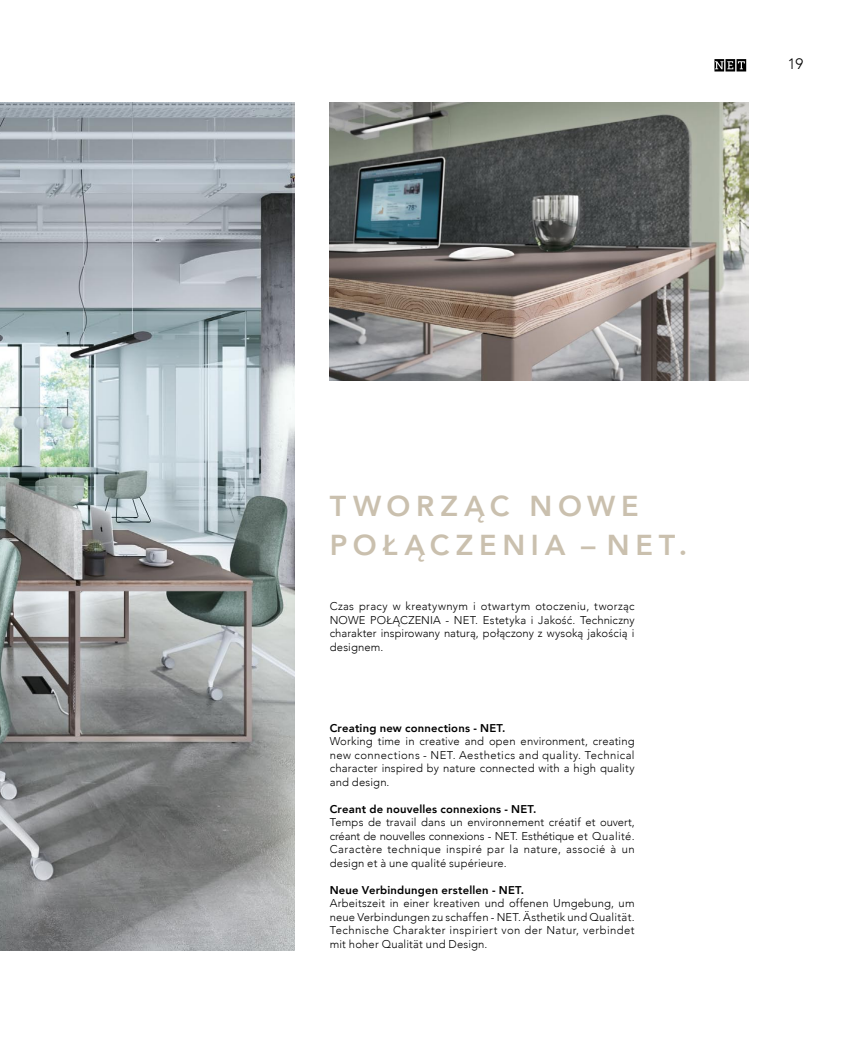
<style>
.page{position:relative;width:851px;height:1053px;background:#fff}
.page>*{position:absolute;margin:0;border:0;box-sizing:border-box;transform-origin:0 0}
.t1{font:800 28.75px/39.4px "Avenir LT Com";letter-spacing:.2em;color:#cac0ae}
.t2{font:300 15px "Avenir LT Com";color:#000}
.t3{font:300 11.25px/13.5px "Avenir LT Com";letter-spacing:.02em;color:#000;text-align:justify}
.t4{font:800 11.25px "Avenir LT Com";letter-spacing:.015em;color:#000}
</style>
<div class="page">
<img style="left:0;top:103px;width:294px;height:847px">
<img style="left:330px;top:103px;width:418px;height:277px">
<svg style="left:714px;top:59px;width:32px;height:12px"></svg>
<h2 class="t2" style="left:787px;top:55px;width:17px">19</h2>
<h1 class="t1" style="left:330px;top:486px;width:359px">TWORZĄC NOWE<br>POŁĄCZENIA – NET.</h1>
<p class="t3" style="left:330px;top:599px;width:306px">Czas pracy w kreatywnym i otwartym otoczeniu, tworząc n owe połączen ia - Net. Estetyka i Jakość. Techniczny charakter inspirowany naturą, połączony z wysoką jakością i designem.</p>
<p class="t4" style="left:330px;top:721px;width:177px">Creating new connections - Net.</p>
<p class="t3" style="left:330px;top:734px;width:306px">Working time in creative and open environment, creating new connections - NET. Aesthetics and quality. Technical character inspired by nature connected with a high quality and design.</p>
<p class="t4" style="left:330px;top:802px;width:208px">Creant de nouvelles connexions - Net.</p>
<p class="t3" style="left:330px;top:815px;width:306px">Temps de travail dans un environnement créatif et ouvert, créant de nouvelles connexions - Net. Esthétique et Qualité.<br>Caractère technique inspiré par la nature, associé à un design et à une qualité supérieure.</p>
<p class="t4" style="left:330px;top:883px;width:196px">Neue Verbindungen erstellen - Net.</p>
<p class="t3" style="left:330px;top:896px;width:306px">Arbeitszeit in einer kreativen und offenen Umgebung, um neue Verbindungen zu schaffen - Net. Ästhetik und Qualität.<br>Technische Charakter inspiriert von der Natur, verbindet mit hoher Qualität und Design.</p>
</div>
